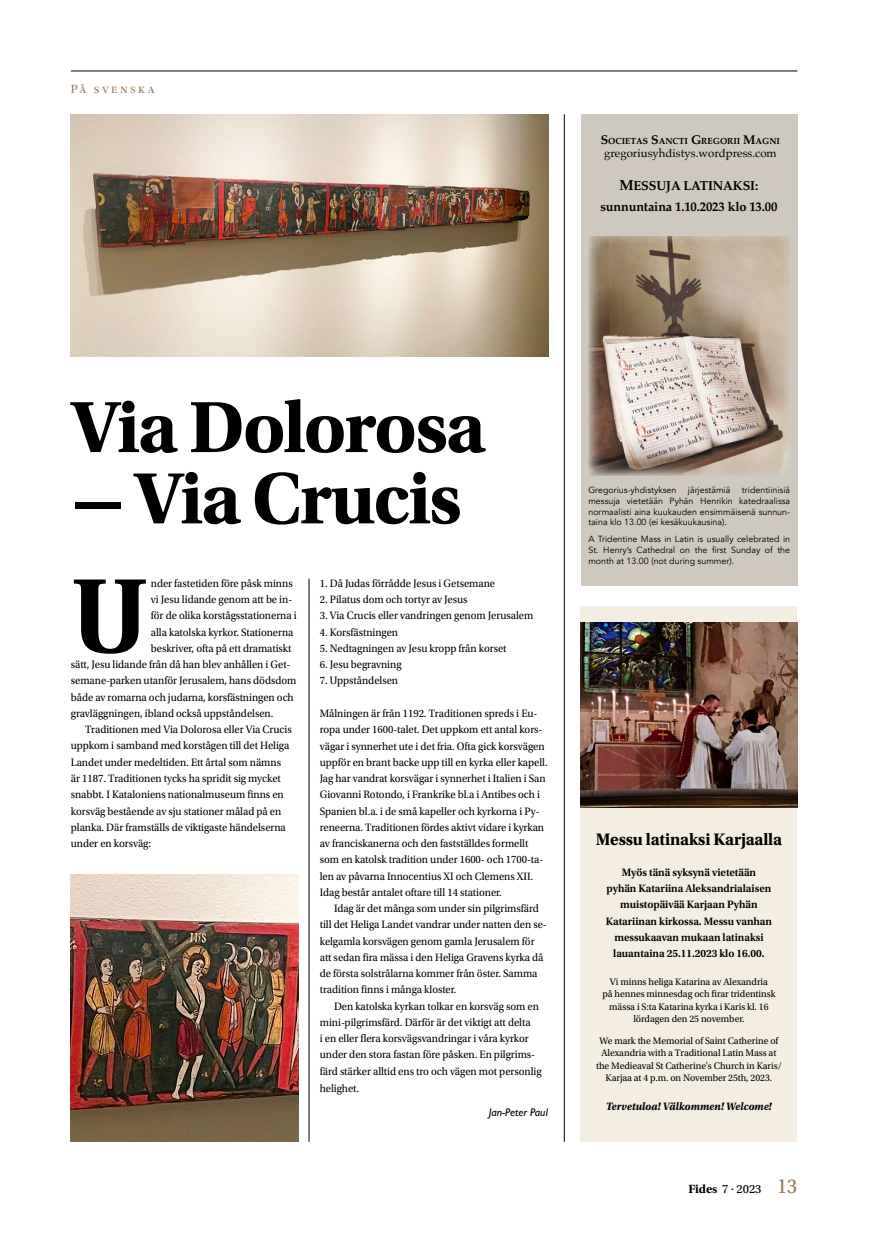
<style>
.page{position:relative;width:886px;height:1241px;background:#fff}
.page>*{position:absolute;margin:0;border:0;box-sizing:border-box;transform-origin:0 0}
.t1{font:700 110.75px "Utopia Std";color:#000;scale:.95 1}
.t2{font:700 76.25px "Utopia Std";letter-spacing:-.03em;color:#000}
.t3{font:700 76.25px "Utopia Std";letter-spacing:-.03em;color:#000;scale:1.5 1}
.t4{font:700 17.5px "Utopia Std";letter-spacing:-.01em;color:#000}
.t5{font:700 14px "Palatino";color:#000}
.t6{font:700 13px/20.9px "Palatino LT Std";letter-spacing:-.01em;color:#000;text-align:center}
.t7{font:12.5px "Utopia Std Capt";color:#000}
.t8{font:12.5px "Utopia Std Subh";letter-spacing:.2em;color:#997655}
.t9{font:11.38px "Palatino";color:#000}
.t10{font:11.25px/16.2px "Utopia Std";letter-spacing:-.005em;color:#000;scale:.95 1}
.t11{font:600 11.25px/16.2px "Utopia Std";letter-spacing:-.005em;color:#000;text-align:center}
.t12{font:italic 700 11.25px "Utopia Std";letter-spacing:-.005em;color:#000}
.t13{font:italic 11.25px "Gill Sans Std";color:#000}
.t14{font:10px/12.5px "Utopia Std";letter-spacing:-.005em;color:#000;text-align:center}
.t15{font:8.88px/10.6px "Avenir";color:#000;text-align:justify}
.t16{font:700 8.88px "Palatino";color:#000}
.s1{font-size:12.62px}
.s2{font-size:14.62px}
.s3{font-family:"Utopia Std";font-weight:700}
.s4{font-family:"Utopia Std";font-weight:600}
.s5{font-family:"Utopia Std";font-size:21.25px;color:#997655}
</style>
<div class="page">
<hr style="left:71px;top:71px;width:726px;height:1px;background:#000">
<hr style="left:309px;top:578px;width:1px;height:563px;background:#000">
<hr style="left:564px;top:114px;width:1px;height:1027px;background:#000">
<div style="left:580px;top:606px;width:217px;height:535px;background:#f4ede2"></div>
<img style="left:70px;top:114px;width:478px;height:242px">
<div style="left:581px;top:114px;width:216px;height:471px;background:#cec8be"></div>
<img style="left:588px;top:237px;width:201px;height:238px">
<img style="left:581px;top:623px;width:217px;height:184px">
<img style="left:71px;top:874px;width:228px;height:267px">
<p class="t8" style="left:71px;top:83px;width:85px">På svenska</p>
<p class="t16" style="left:601px;top:133px;width:181px"><span class="s1">S</span>OCIETAS <span class="s1">S</span>ANCTI <span class="s1">G</span>REGORII <span class="s1">M</span>AGNI</p>
<p class="t9" style="left:604px;top:144px;width:174px">gregoriusyhdistys.wordpress.com</p>
<p class="t5" style="left:601px;top:174px;width:180px">PYHÄ MESSU LATINAKSI</p>
<p class="t6" style="left:600px;top:176px;width:178px"><span class="s2">M</span>ESSUJA LATINAKSI: sunnuntaina 1.10.2023 klo 13.00</p>
<h2 class="t2" style="left:71px;top:383px;width:417px">Via Dolorosa</h2>
<h2 class="t3" style="left:71px;top:454px;width:262px">– Via Crucis</h2>
<h1 class="t1" style="left:71px;top:551px;width:83px">U</h1>
<p class="t10" style="left:151px;top:575px;width:151px">nder fastetiden före påsk minns</p>
<p class="t10" style="left:151px;top:591px;width:150px">vi Jesu lidande genom att be in-</p>
<p class="t10" style="left:151px;top:607px;width:155px">för de olika korstågsstationerna i</p>
<p class="t10" style="left:151px;top:624px;width:152px">alla katolska kyrkor. Stationerna</p>
<p class="t10" style="left:151px;top:640px;width:149px">beskriver, ofta på ett dramatiskt</p>
<p class="t10" style="left:71px;top:656px;width:232px">sätt, Jesu lidande från då han blev anhållen i Get-</p>
<p class="t10" style="left:71px;top:672px;width:239px">semane-parken utanför Jerusalem, hans dödsdom</p>
<p class="t10" style="left:71px;top:689px;width:236px">både av romarna och judarna, korsfästningen och</p>
<p class="t10" style="left:71px;top:705px;width:215px">gravläggningen, ibland också uppståndelsen.</p>
<p class="t10" style="left:85px;top:721px;width:219px">Traditionen med Via Dolorosa eller Via Crucis</p>
<p class="t10" style="left:71px;top:737px;width:231px">uppkom i samband med korstågen till det Heliga</p>
<p class="t10" style="left:71px;top:754px;width:223px">Landet under medeltiden. Ett årtal som nämns</p>
<p class="t10" style="left:71px;top:770px;width:222px">är 1187. Traditionen tycks ha spridit sig mycket</p>
<p class="t10" style="left:71px;top:786px;width:226px">snabbt. I Kataloniens nationalmuseum finns en</p>
<p class="t10" style="left:71px;top:802px;width:223px">korsväg bestående av sju stationer målad på en</p>
<p class="t10" style="left:71px;top:819px;width:228px">planka. Där framställs de viktigaste händelserna</p>
<p class="t10" style="left:71px;top:835px;width:86px">under en korsväg:</p>
<p class="t10" style="left:320px;top:575px;width:186px">1. Då Judas förrådde Jesus i Getsemane</p>
<p class="t10" style="left:320px;top:591px;width:157px">2. Pilatus dom och tortyr av Jesus</p>
<p class="t10" style="left:320px;top:607px;width:226px">3. Via Crucis eller vandringen genom Jerusalem</p>
<p class="t10" style="left:320px;top:624px;width:84px">4. Korsfästningen</p>
<p class="t10" style="left:320px;top:640px;width:198px">5. Nedtagningen av Jesu kropp från korset</p>
<p class="t10" style="left:320px;top:656px;width:88px">6. Jesu begravning</p>
<p class="t10" style="left:320px;top:672px;width:84px">7. Uppståndelsen</p>
<p class="t10" style="left:320px;top:705px;width:241px">Målningen är från 1192. Traditionen spreds i Eu&shy;ropa under 1600-talet. Det uppkom ett antal kors&shy;vägar i synnerhet ute i det fria. Ofta gick korsvägen uppför en brant backe upp till en kyrka eller kapell.<br>Jag har vandrat korsvägar i synnerhet i Italien i San Giovanni Rotondo, i Frankrike bl.a i Antibes och i Spanien bl.a. i de små kapeller och kyrkorna i Py&shy;reneerna. Traditionen fördes aktivt vidare i kyrkan av franciskanerna och den fastställdes formellt som en katolsk tradition under 1600- och 1700-ta&shy;len av påvarna Innocentius XI och Clemens XII.<br>Idag består antalet oftare till 14 stationer.</p>
<p class="t10" style="left:320px;top:900px;width:240px;text-indent:14px">Idag är det många som under sin pilgrimsfärd till det Heliga Landet vandrar under natten den se&shy;kelgamla korsvägen genom gamla Jerusalem för att sedan fira mässa i den Heliga Gravens kyrka då de första solstrålarna kommer från öster. Samma tradition finns i många kloster.</p>
<p class="t10" style="left:320px;top:997px;width:235px;text-indent:14px">Den katolska kyrkan tolkar en korsväg som en mini-pilgrimsfärd. Därför är det viktigt att delta<br>i en eller flera korsvägsvandringar i våra kyrkor under den stora fastan före påsken. En pilgrims&shy;färd stärker alltid ens tro och vägen mot personlig</p>
<p class="t10" style="left:320px;top:1080px;width:43px">helighet.</p>
<p class="t13" style="left:489px;top:1105px;width:61px">Jan-Peter Paul</p>
<p class="t15" style="left:588px;top:485px;width:203px;text-indent:154px">tridentiinisiä messuja vietetään Pyhän Henrikin katedraalissa normaalisti aina kuukauden ensimmäisenä sunnun&shy;taina klo 13.00 (ei kesäkuukausina).</p>
<p class="t15" style="left:588px;top:534px;width:203px">A Tridentine Mass in Latin is usually celebrated in St. Henry’s Cathedral on the first Sunday of the month at 13.00 (not during summer).</p>
<p class="t15" style="left:588px;top:485px;width:89px">Gregorius-yhdistyksen</p>
<p class="t15" style="left:688px;top:485px;width:44px">järjestämiä</p>
<h3 class="t4" style="left:596px;top:828px;width:188px">Messu latinaksi Karjaalla</h3>
<p class="t11" style="left:606px;top:864px;width:168px">Myös tänä syksynä vietetään pyhän Katariina Aleksandrialaisen muistopäivää Karjaan Pyhän<br>Katariinan kirkossa. Messu vanhan messukaavan mukaan latinaksi lauantaina 25.11.2023 klo 16.00.</p>
<p class="t14" style="left:602px;top:975px;width:175px">Vi minns heliga Katarina av Alexandria<br>på hennes minnesdag och firar tridentinsk mässa i S:ta Katarina kyrka i Karis kl. 16 lördagen den 25 november.</p>
<p class="t14" style="left:596px;top:1034px;width:187px">We mark the Memorial of Saint Catherine of Alexandria with a Traditional Latin Mass at the Medieaval St Catherine's Church in Karis/ Karjaa at 4 p.m. on November 25th, 2023.</p>
<p class="t12" style="left:606px;top:1099px;width:167px">Tervetuloa! Välkommen! Welcome!</p>
<p class="t7" style="left:688px;top:1181px;width:110px"><span class="s3">Fide</span><span class="s4">s</span> 7 . 2023 <span class="s5">13</span></p>
</div>
